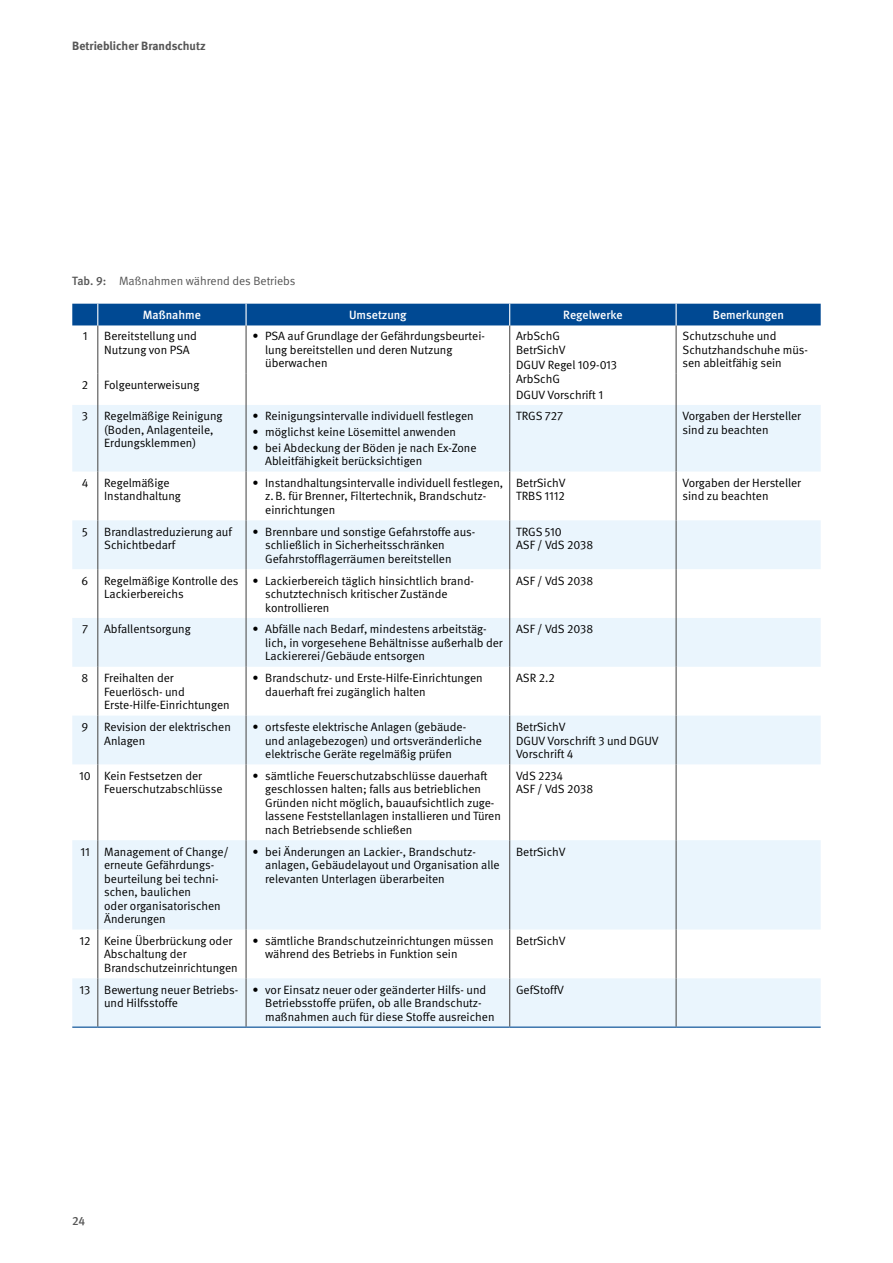
<style>
.page{position:relative;width:893px;height:1263px;background:#fff}
.page>*{position:absolute;margin:0;border:0;box-sizing:border-box;transform-origin:0 0}
.TI{font:12px/13.5px "DGUV Meta";color:#000}
.TK{font:500 12px "DGUV Meta";color:#fff}
.BU{font:12px "DGUV Meta";color:#565656}
.t1{font:700 12px "DGUV Meta";color:#565656}
.t2{font:500 12px "DGUV Meta";color:#565656}
.s1{font-weight:500}
</style>
<div class="page">
<svg style="left:72px;top:405px;width:749px;height:359px;fill:#eaf5fd"></svg>
<svg style="left:72px;top:840px;width:749px;height:186px;fill:#eaf5fd"></svg>
<hr style="left:97px;top:325px;width:1px;height:49px;background:#565656">
<hr style="left:245px;top:325px;width:2px;height:49px;background:#565656">
<hr style="left:509px;top:325px;width:1px;height:49px;background:#565656">
<hr style="left:676px;top:325px;width:1px;height:49px;background:#565656">
<hr style="left:97px;top:374px;width:1px;height:31px;background:#565656">
<hr style="left:245px;top:374px;width:2px;height:31px;background:#565656">
<hr style="left:509px;top:374px;width:1px;height:31px;background:#565656">
<hr style="left:676px;top:374px;width:1px;height:31px;background:#565656">
<hr style="left:97px;top:405px;width:1px;height:66px;background:#565656">
<hr style="left:245px;top:405px;width:2px;height:66px;background:#565656">
<hr style="left:509px;top:405px;width:1px;height:66px;background:#565656">
<hr style="left:676px;top:405px;width:1px;height:66px;background:#565656">
<hr style="left:97px;top:471px;width:1px;height:49px;background:#565656">
<hr style="left:245px;top:471px;width:2px;height:49px;background:#565656">
<hr style="left:509px;top:471px;width:1px;height:49px;background:#565656">
<hr style="left:676px;top:471px;width:1px;height:49px;background:#565656">
<hr style="left:97px;top:520px;width:1px;height:49px;background:#565656">
<hr style="left:245px;top:520px;width:2px;height:49px;background:#565656">
<hr style="left:509px;top:520px;width:1px;height:49px;background:#565656">
<hr style="left:676px;top:520px;width:1px;height:49px;background:#565656">
<hr style="left:97px;top:569px;width:1px;height:49px;background:#565656">
<hr style="left:245px;top:569px;width:2px;height:49px;background:#565656">
<hr style="left:509px;top:569px;width:1px;height:49px;background:#565656">
<hr style="left:676px;top:569px;width:1px;height:49px;background:#565656">
<hr style="left:97px;top:618px;width:1px;height:49px;background:#565656">
<hr style="left:245px;top:618px;width:2px;height:49px;background:#565656">
<hr style="left:509px;top:618px;width:1px;height:49px;background:#565656">
<hr style="left:676px;top:618px;width:1px;height:49px;background:#565656">
<hr style="left:97px;top:667px;width:1px;height:49px;background:#565656">
<hr style="left:245px;top:667px;width:2px;height:49px;background:#565656">
<hr style="left:509px;top:667px;width:1px;height:49px;background:#565656">
<hr style="left:676px;top:667px;width:1px;height:49px;background:#565656">
<hr style="left:97px;top:716px;width:1px;height:48px;background:#565656">
<hr style="left:245px;top:716px;width:2px;height:48px;background:#565656">
<hr style="left:509px;top:716px;width:1px;height:48px;background:#565656">
<hr style="left:676px;top:716px;width:1px;height:48px;background:#565656">
<hr style="left:97px;top:764px;width:1px;height:76px;background:#565656">
<hr style="left:245px;top:764px;width:2px;height:76px;background:#565656">
<hr style="left:509px;top:764px;width:1px;height:76px;background:#565656">
<hr style="left:676px;top:764px;width:1px;height:76px;background:#565656">
<hr style="left:97px;top:840px;width:1px;height:89px;background:#565656">
<hr style="left:245px;top:840px;width:2px;height:89px;background:#565656">
<hr style="left:509px;top:840px;width:1px;height:89px;background:#565656">
<hr style="left:676px;top:840px;width:1px;height:89px;background:#565656">
<hr style="left:97px;top:929px;width:1px;height:49px;background:#565656">
<hr style="left:245px;top:929px;width:2px;height:49px;background:#565656">
<hr style="left:509px;top:929px;width:1px;height:49px;background:#565656">
<hr style="left:676px;top:929px;width:1px;height:49px;background:#565656">
<hr style="left:97px;top:978px;width:1px;height:48px;background:#565656">
<hr style="left:245px;top:978px;width:2px;height:48px;background:#565656">
<hr style="left:509px;top:978px;width:1px;height:48px;background:#565656">
<hr style="left:676px;top:978px;width:1px;height:48px;background:#565656">
<div style="left:72px;top:304px;width:749px;height:21px;background:#004993"></div>
<hr style="left:72px;top:1026px;width:26px;height:2px;background:#004993">
<hr style="left:98px;top:1026px;width:148px;height:2px;background:#004993">
<hr style="left:246px;top:1026px;width:264px;height:2px;background:#004993">
<hr style="left:510px;top:1026px;width:166px;height:2px;background:#004993">
<hr style="left:676px;top:1026px;width:145px;height:2px;background:#004993">
<p class="t1" style="left:72px;top:39px;width:135px">Betrieblicher Brandschutz</p>
<p class="BU" style="left:72px;top:274px;width:225px"><span class="s1">Tab. 9:</span> Maßnahmen während des Betriebs</p>
<p class="TK" style="left:143px;top:308px;width:60px">Maßnahme</p>
<p class="TK" style="left:349px;top:308px;width:59px">Umsetzung</p>
<p class="TK" style="left:563px;top:308px;width:61px">Regelwerke</p>
<p class="TK" style="left:713px;top:308px;width:73px">Bemerkungen</p>
<p class="TI" style="left:83px;top:330px;width:6px">1</p>
<p class="TI" style="left:104px;top:330px;width:94px">Bereitstellung und<br>Nutzung von PSA</p>
<p class="TI" style="left:265px;top:330px;width:221px;text-indent:-13px">• PSA auf Grundlage der Gefährdungsbeurtei&shy;lung bereitstellen und deren Nutzung überwachen</p>
<p class="TI" style="left:516px;top:330px;width:45px">ArbSchG</p>
<p class="TI" style="left:682px;top:330px;width:127px">Schutzschuhe und<br>Schutzhandschuhe müs&shy;sen ableitfähig sein</p>
<p class="TI" style="left:516px;top:343px;width:51px">BetrSichV</p>
<p class="TI" style="left:516px;top:359px;width:102px">DGUV Regel 109-013</p>
<p class="TI" style="left:516px;top:372px;width:45px">ArbSchG</p>
<p class="TI" style="left:516px;top:388px;width:88px">DGUV Vorschrift 1</p>
<p class="TI" style="left:82px;top:378px;width:8px">2</p>
<p class="TI" style="left:104px;top:378px;width:97px">Folgeunterweisung</p>
<p class="TI" style="left:82px;top:410px;width:8px">3</p>
<p class="TI" style="left:104px;top:410px;width:120px">Regelmäßige Reinigung (Boden, Anlagenteile,<br>Erdungsklemmen)</p>
<p class="TI" style="left:252px;top:410px;width:223px">• Reinigungsintervalle individuell festlegen</p>
<p class="TI" style="left:516px;top:410px;width:49px">TRGS 727</p>
<p class="TI" style="left:682px;top:410px;width:120px">Vorgaben der Hersteller sind zu beachten</p>
<p class="TI" style="left:252px;top:425px;width:205px">• möglichst keine Lösemittel anwenden</p>
<p class="TI" style="left:265px;top:441px;width:213px;text-indent:-13px">• bei Abdeckung der Böden je nach Ex-Zone<br>Ableitfähigkeit berücksichtigen</p>
<p class="TI" style="left:82px;top:476px;width:8px">4</p>
<p class="TI" style="left:104px;top:476px;width:78px">Regelmäßige<br>Instandhaltung</p>
<p class="TI" style="left:265px;top:476px;width:240px;text-indent:-13px">• Instandhaltungsintervalle individuell festlegen, z.B. für Brenner, Filtertechnik, Brandschutz&shy;einrichtungen</p>
<p class="TI" style="left:516px;top:476px;width:51px">BetrSichV</p>
<p class="TI" style="left:516px;top:490px;width:50px">TRBS 1112</p>
<p class="TI" style="left:82px;top:525px;width:7px">5</p>
<p class="TI" style="left:104px;top:525px;width:129px">Brandlastreduzierung auf<br>Schichtbedarf</p>
<p class="TI" style="left:265px;top:525px;width:212px;text-indent:-13px">• Brennbare und sonstige Gefahrstoffe aus&shy;schließlich in Sicherheitsschränken<br>Gefahrstofflagerräumen bereitstellen</p>
<p class="TI" style="left:516px;top:525px;width:47px">TRGS 510</p>
<p class="TI" style="left:516px;top:539px;width:79px">ASF / VdS 2038</p>
<p class="TI" style="left:82px;top:574px;width:8px">6</p>
<p class="TI" style="left:104px;top:574px;width:136px">Regelmäßige Kontrolle des<br>Lackierbereichs</p>
<p class="TI" style="left:265px;top:574px;width:210px;text-indent:-13px">• Lackierbereich täglich hinsichtlich brand&shy;schutztechnisch kritischer Zustände kontrollieren</p>
<p class="TI" style="left:516px;top:574px;width:79px">ASF / VdS 2038</p>
<p class="TI" style="left:82px;top:623px;width:8px">7</p>
<p class="TI" style="left:104px;top:623px;width:88px">Abfallentsorgung</p>
<p class="TI" style="left:265px;top:623px;width:239px;text-indent:-13px">• Abfälle nach Bedarf, mindestens arbeitstäg&shy;lich, in vorgesehene Behältnisse außerhalb der<br>Lackiererei/Gebäude entsorgen</p>
<p class="TI" style="left:516px;top:623px;width:79px">ASF / VdS 2038</p>
<p class="TI" style="left:82px;top:672px;width:8px">8</p>
<p class="TI" style="left:104px;top:672px;width:82px">Freihalten der<br>Feuerlösch- und</p>
<p class="TI" style="left:104px;top:699px;width:127px">Erste-Hilfe-Einrichtungen</p>
<p class="TI" style="left:265px;top:672px;width:219px;text-indent:-13px">• Brandschutz- und Erste-Hilfe-Einrichtungen dauerhaft frei zugänglich halten</p>
<p class="TI" style="left:516px;top:672px;width:40px">ASR 2.2</p>
<p class="TI" style="left:82px;top:720px;width:8px">9</p>
<p class="TI" style="left:104px;top:720px;width:128px">Revision der elektrischen<br>Anlagen</p>
<p class="TI" style="left:265px;top:720px;width:218px;text-indent:-13px">• ortsfeste elektrische Anlagen (gebäude&shy;und anlagebezogen) und ortsveränderliche elektrische Geräte regelmäßig prüfen</p>
<p class="TI" style="left:516px;top:720px;width:51px">BetrSichV</p>
<p class="TI" style="left:516px;top:734px;width:144px">DGUV Vorschrift 3 und DGUV<br>Vorschrift 4</p>
<p class="TI" style="left:79px;top:769px;width:13px">10</p>
<p class="TI" style="left:104px;top:769px;width:120px">Kein Festsetzen der<br>Feuerschutzabschlüsse</p>
<p class="TI" style="left:265px;top:769px;width:237px;text-indent:-13px">• sämtliche Feuerschutzabschlüsse dauerhaft geschlossen halten; falls aus betrieblichen Gründen nicht möglich, bauaufsichtlich zuge&shy;lassene Feststellanlagen installieren und Türen nach Betriebsende schließen</p>
<p class="TI" style="left:516px;top:769px;width:49px">VdS 2234</p>
<p class="TI" style="left:516px;top:783px;width:79px">ASF / VdS 2038</p>
<p class="TI" style="left:80px;top:845px;width:11px">11</p>
<p class="TI" style="left:104px;top:845px;width:126px">Management of Change/ erneute Gefährdungs&shy;beurteilung bei techni&shy;schen, baulichen<br>oder organisatorischen<br>Änderungen</p>
<p class="TI" style="left:265px;top:845px;width:236px;text-indent:-13px">• bei Änderungen an Lackier-, Brandschutz&shy;anlagen, Gebäudelayout und Organisation alle relevanten Unterlagen überarbeiten</p>
<p class="TI" style="left:516px;top:845px;width:51px">BetrSichV</p>
<p class="TI" style="left:80px;top:934px;width:12px">12</p>
<p class="TI" style="left:104px;top:934px;width:135px">Keine Überbrückung oder<br>Abschaltung der<br>Brandschutzeinrichtungen</p>
<p class="TI" style="left:265px;top:934px;width:230px;text-indent:-13px">• sämtliche Brandschutzeinrichtungen müssen während des Betriebs in Funktion sein</p>
<p class="TI" style="left:516px;top:934px;width:51px">BetrSichV</p>
<p class="TI" style="left:80px;top:983px;width:12px">13</p>
<p class="TI" style="left:104px;top:983px;width:136px">Bewertung neuer Betriebs&shy;und Hilfsstoffe</p>
<p class="TI" style="left:265px;top:983px;width:231px;text-indent:-13px">• vor Einsatz neuer oder geänderter Hilfs- und<br>Betriebsstoffe prüfen, ob alle Brandschutz&shy;maßnahmen auch für diese Stoffe ausreichen</p>
<p class="TI" style="left:516px;top:983px;width:49px">GefStoffV</p>
<p class="TI" style="left:682px;top:476px;width:120px">Vorgaben der Hersteller sind zu beachten</p>
<p class="t2" style="left:72px;top:1213px;width:14px">24</p>
</div>
